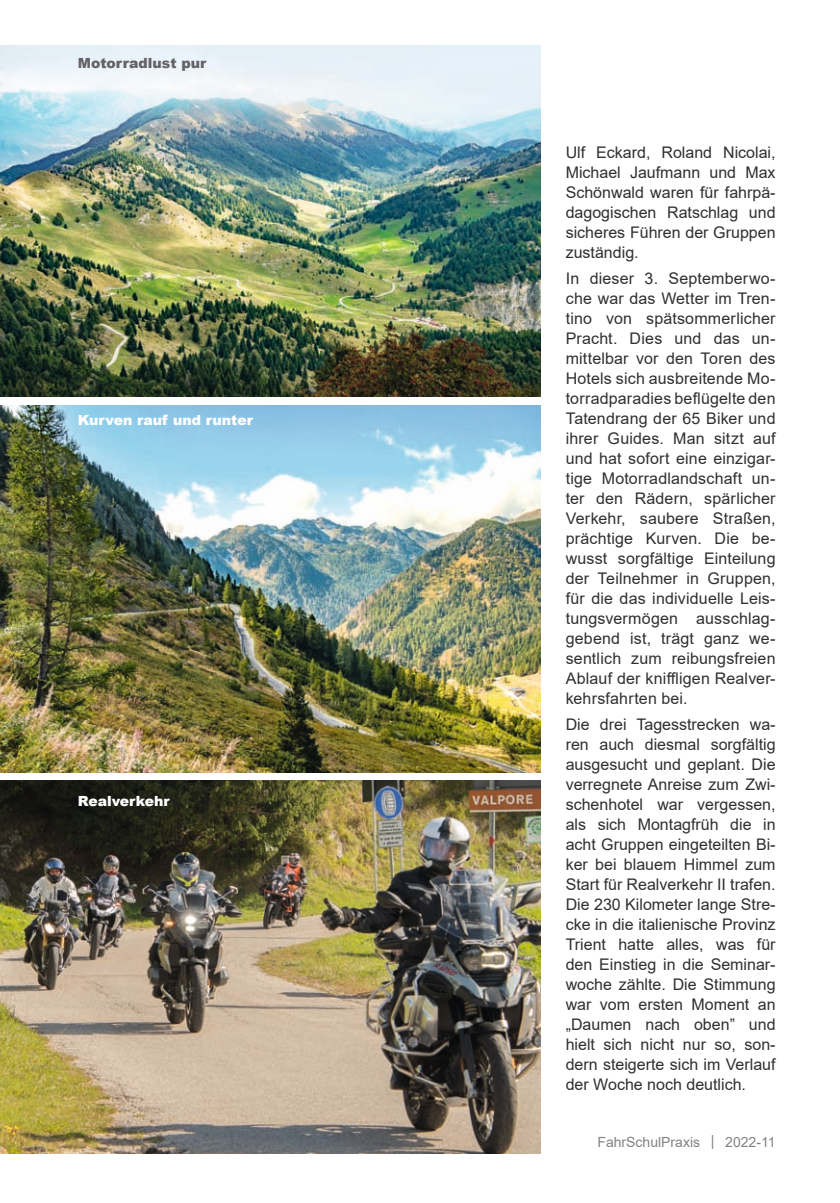
<style>
.page{position:relative;width:840px;height:1203px;background:#fff}
.page>*{position:absolute;margin:0;border:0;box-sizing:border-box;transform-origin:0 0}
.t1{font:16px/20px "Arial";color:#312f30;text-align:justify}
.t2{font:900 14px "Arial";color:#fff}
.t3{font:14px "Arial";color:#808285}
.t4{font:900 14px "Arial";color:#636366}
.s1{font-family:"MS Gothic"}
</style>
<div class="page">
<img style="left:0;top:780px;width:540px;height:373px">
<img style="left:0;top:46px;width:540px;height:350px">
<img style="left:0;top:405px;width:540px;height:367px">
<p class="t4" style="left:78px;top:53px;width:130px">Motorradlust pur</p>
<p class="t2" style="left:78px;top:410px;width:177px">Kurven rauf und runter</p>
<p class="t2" style="left:78px;top:791px;width:93px">Realverkehr</p>
<p class="t1" style="left:565px;top:143px;width:211px">Ulf Eckard, Roland Nicolai, Michael Jaufmann und Max Schönwald waren für fahrpä&shy;dagogischen Ratschlag und sicheres Führen der Gruppen zuständig.</p>
<p class="t1" style="left:565px;top:268px;width:211px">In dieser 3. Septemberwo&shy;che war das Wetter im Tren&shy;tino von spätsommerlicher Pracht. Dies und das un&shy;mittelbar vor den Toren des Hotels sich ausbreitende Mo&shy;torradparadies beflügelte den Tatendrang der 65 Biker und ihrer Guides. Man sitzt auf und hat sofort eine einzigar&shy;tige Motorradlandschaft un&shy;ter den Rädern, spärlicher Verkehr, saubere Straßen, prächtige Kurven. Die be&shy;wusst sorgfältige Einteilung der Teilnehmer in Gruppen, für die das individuelle Leis&shy;tungsvermögen ausschlag&shy;gebend ist, trägt ganz we&shy;sentlich zum reibungsfreien Ablauf der kniffligen Realver&shy;kehrsfahrten bei.</p>
<p class="t1" style="left:565px;top:714px;width:211px">Die drei Tagesstrecken wa&shy;ren auch diesmal sorgfältig ausgesucht und geplant. Die verregnete Anreise zum Zwi&shy;schenhotel war vergessen, als sich Montagfrüh die in acht Gruppen eingeteilten Bi&shy;ker bei blauem Himmel zum Start für Realverkehr II trafen.<br>Die 230 Kilometer lange Stre&shy;cke in die italienische Provinz Trient hatte alles, was für den Einstieg in die Seminar&shy;woche zählte. Die Stimmung war vom ersten Moment an „Daumen nach oben” und hielt sich nicht nur so, son&shy;dern steigerte sich im Verlauf der Woche noch deutlich.</p>
<p class="t3" style="left:597px;top:1133px;width:180px">FahrSchulPraxis <span class="s1">|</span> 2022-11</p>
</div>
